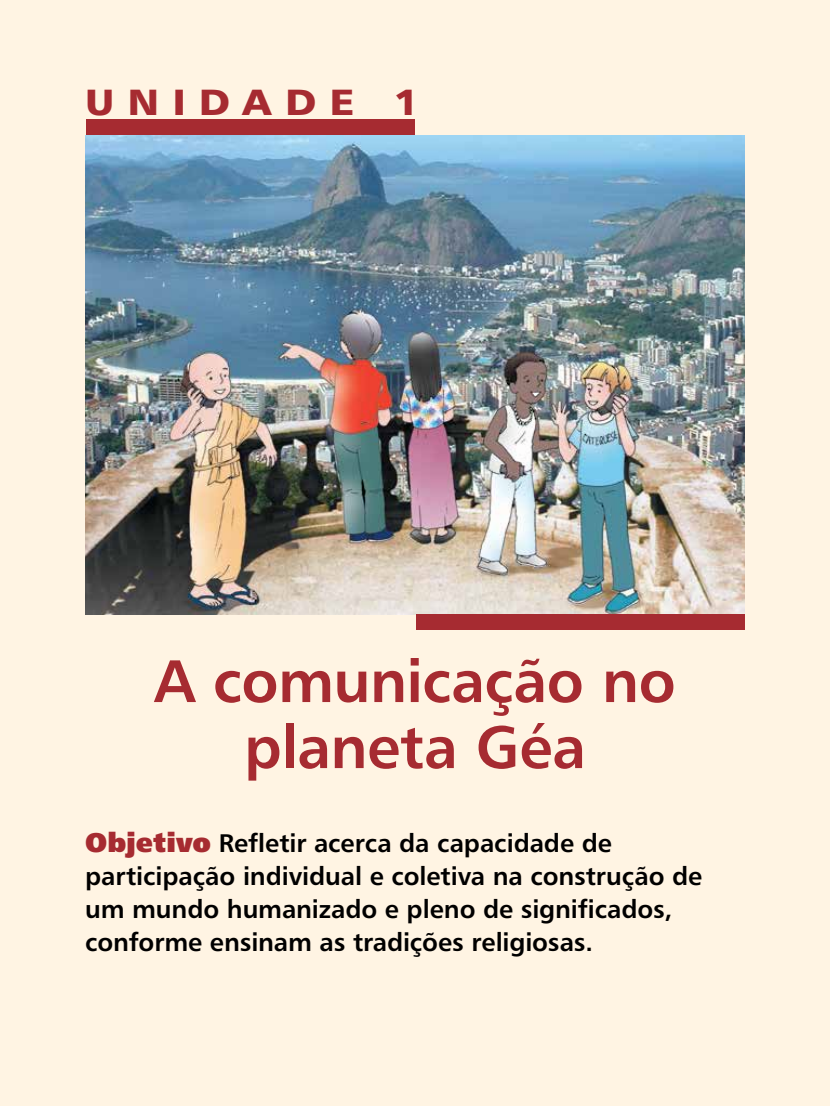
<style>
.page{position:relative;width:830px;height:1106px;background:#fff}
.page>*{position:absolute;margin:0;border:0;box-sizing:border-box;transform-origin:0 0}
.t1{font:60px/66px "Humanist 777 BT Bold B";letter-spacing:-.01em;color:#a62b31;text-align:center}
.t2{font:36.45px "Humanist 777 BT Black B";letter-spacing:.335em;color:#a62b31;scale:1.11 1}
.t3{font:25.5px/33px "Humanist 777 BT Bold B";letter-spacing:-.005em;color:#000}
.s1{font-family:"Humanist 777 BT Extra Black B";font-size:27px;color:#a62b31}
</style>
<div class="page">
<div style="left:0;top:0;width:829px;height:1106px;background:#fff4e3"></div>
<img style="left:86px;top:135px;width:658px;height:479px">
<div style="left:86px;top:119px;width:328px;height:16px;background:#a62b31"></div>
<div style="left:416px;top:614px;width:328px;height:16px;background:#a62b31"></div>
<h2 class="t2" style="left:85px;top:79px;width:302px">UNIDADE 1</h2>
<h1 class="t1" style="left:154px;top:646px;width:523px">A comunicação no planeta Géa</h1>
<p class="t3" style="left:85px;top:826px;width:618px"><span class="s1">Objetivo</span> Refletir acerca da capacidade de participação individual e coletiva na construção de um mundo humanizado e pleno de significados, conforme ensinam as tradições religiosas.</p>
</div>
